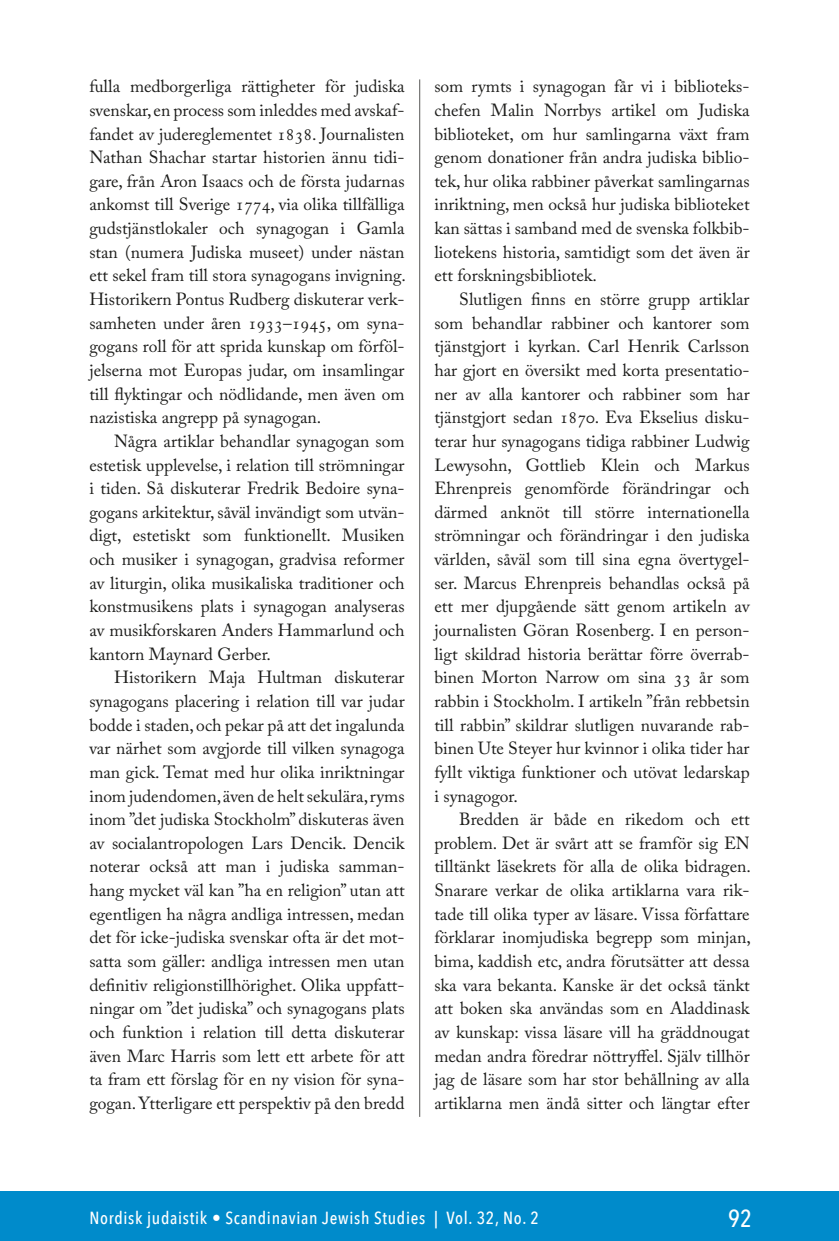
<style>
.page{position:relative;width:839px;height:1241px;background:#fff}
.page>*{position:absolute;margin:0;border:0;box-sizing:border-box;transform-origin:0 0}
.t1{font:500 24.5px "Avenir Next Condensed";color:#fff}
.Leipis{font:17.5px/23.6px "Adobe Caslon Pro";color:#1d1d1b;text-align:justify}
.t2{font:500 17.5px "Avenir Next Condensed";letter-spacing:.04em;color:#fff}
</style>
<div class="page">
<div style="left:0;top:1191px;width:838px;height:49px;background:#008bcb"></div>
<hr style="left:419px;top:79px;width:1px;height:1037px;background:#575756">
<p class="Leipis" style="left:89px;top:74px;width:318px">fulla medborgerliga rättigheter för judiska svenskar, en process som inleddes med avskaf&shy;fandet av judereglementet 1838. Journalisten Nathan Shachar startar historien ännu tidi&shy;gare, från Aron Isaacs och de första judarnas ankomst till Sverige 1774, via olika tillfälliga gudstjänstlokaler och synagogan i Gamla stan (numera Judiska museet) under nästan ett sekel fram till stora synagogans invigning.<br>Historikern Pontus Rudberg diskuterar verk&shy;samheten under åren 1933–1945, om syna&shy;gogans roll för att sprida kunskap om förföl&shy;jelserna mot Europas judar, om insamlingar till flyktingar och nödlidande, men även om nazistiska angrepp på synagogan.</p>
<p class="Leipis" style="left:89px;top:429px;width:317px;text-indent:25px">Några artiklar behandlar synagogan som estetisk upplevelse, i relation till strömningar i tiden. Så diskuterar Fredrik Bedoire syna&shy;gogans arkitektur, såväl invändigt som utvän&shy;digt, estetiskt som funktionellt. Musiken och musiker i synagogan, gradvisa reformer av liturgin, olika musikaliska traditioner och konstmusikens plats i synagogan analyseras av musikforskaren Anders Hammarlund och kantorn Maynard Gerber.</p>
<p class="Leipis" style="left:89px;top:665px;width:317px;text-indent:25px">Historikern Maja Hultman diskuterar synagogans placering i relation till var judar bodde i staden, och pekar på att det ingalunda var närhet som avgjorde till vilken synagoga man gick. Temat med hur olika inriktningar inom judendomen, även de helt sekulära, ryms inom ”det judiska Stockholm” diskuteras även av socialantropologen Lars Dencik. Dencik noterar också att man i judiska samman&shy;hang mycket väl kan ”ha en religion” utan att egentligen ha några andliga intressen, medan det för icke-judiska svenskar ofta är det mot&shy;satta som gäller: andliga intressen men utan definitiv religionstillhörighet. Olika uppfatt&shy;ningar om ”det judiska” och synagogans plats och funktion i relation till detta diskuterar även Marc Harris som lett ett arbete för att ta fram ett förslag för en ny vision för syna&shy;gogan. Ytterligare ett perspektiv på den bredd</p>
<p class="Leipis" style="left:434px;top:74px;width:317px">som rymts i synagogan får vi i biblioteks&shy;chefen Malin Norrbys artikel om Judiska biblioteket, om hur samlingarna växt fram genom donationer från andra judiska biblio&shy;tek, hur olika rabbiner påverkat samlingarnas inriktning, men också hur judiska biblioteket kan sättas i samband med de svenska folkbib&shy;liotekens historia, samtidigt som det även är ett forskningsbibliotek.</p>
<p class="Leipis" style="left:434px;top:287px;width:317px;text-indent:25px">Slutligen finns en större grupp artiklar som behandlar rabbiner och kantorer som tjänstgjort i kyrkan. Carl Henrik Carlsson har gjort en översikt med korta presentatio&shy;ner av alla kantorer och rabbiner som har tjänstgjort sedan 1870. Eva Ekselius disku&shy;terar hur synagogans tidiga rabbiner Ludwig Lewysohn, Gottlieb Klein och Markus Ehrenpreis genomförde förändringar och därmed anknöt till större internationella strömningar och förändringar i den judiska världen, såväl som till sina egna övertygel&shy;ser. Marcus Ehrenpreis behandlas också på ett mer djupgående sätt genom artikeln av journalisten Göran Rosenberg. I en person&shy;ligt skildrad historia berättar förre överrab&shy;binen Morton Narrow om sina 33 år som rabbin i Stockholm. I artikeln ”från rebbetsin till rabbin” skildrar slutligen nuvarande rab&shy;binen Ute Steyer hur kvinnor i olika tider har fyllt viktiga funktioner och utövat ledarskap i synagogor.</p>
<p class="Leipis" style="left:434px;top:807px;width:318px;text-indent:25px">Bredden är både en rikedom och ett problem. Det är svårt att se framför sig EN tilltänkt läsekrets för alla de olika bidragen.<br>Snarare verkar de olika artiklarna vara rik&shy;tade till olika typer av läsare. Vissa författare förklarar inomjudiska begrepp som minjan, bima, kaddish etc, andra förutsätter att dessa ska vara bekanta. Kanske är det också tänkt att boken ska användas som en Aladdinask av kunskap: vissa läsare vill ha gräddnougat medan andra föredrar nöttryffel. Själv tillhör jag de läsare som har stor behållning av alla artiklarna men ändå sitter och längtar efter</p>
<p class="t2" style="left:89px;top:1207px;width:451px">Nordisk judaistik • Scandinavian Jewish Studies | Vol. 32, No. 2</p>
<h1 class="t1" style="left:728px;top:1203px;width:25px">92</h1>
</div>
